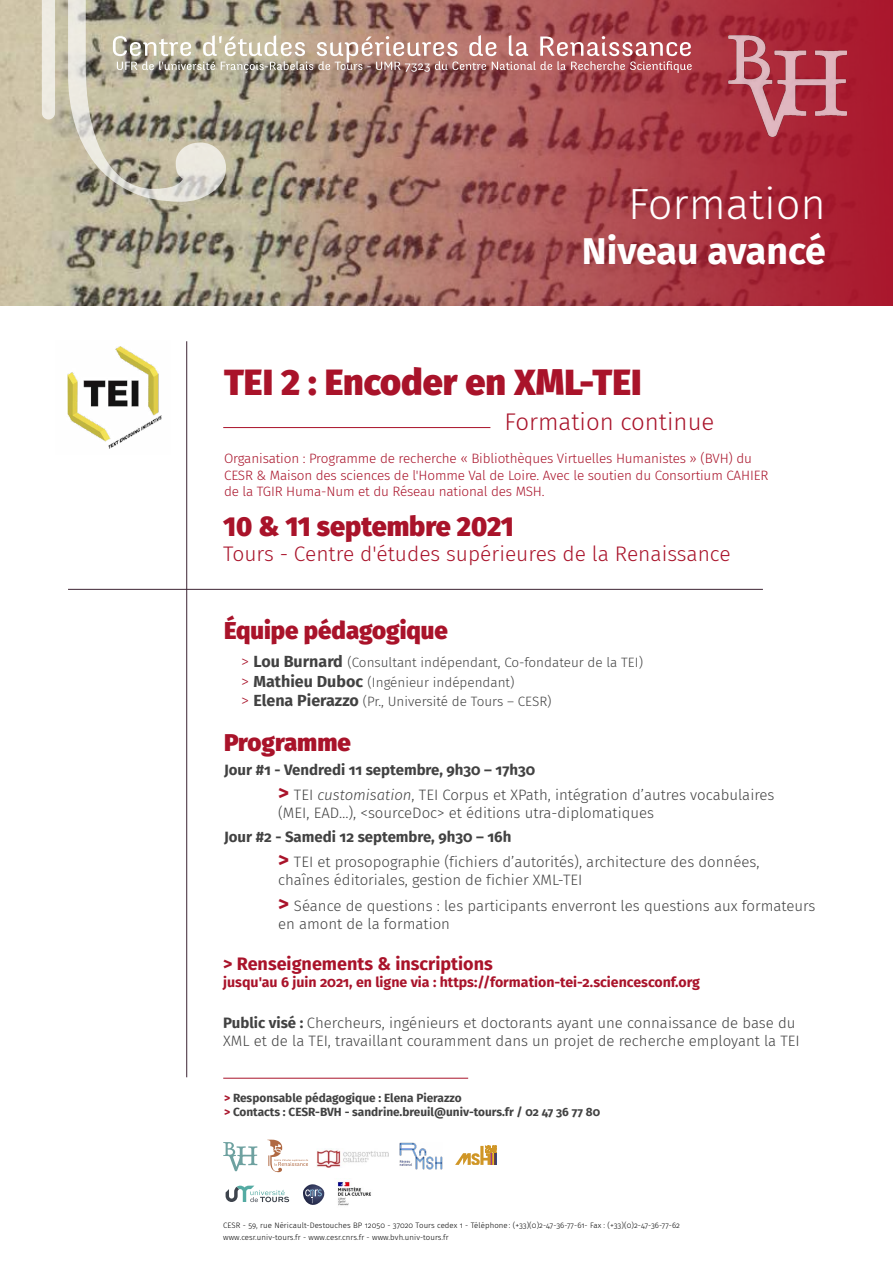
<style>
.page{position:relative;width:893px;height:1263px;background:#fff}
.page>*{position:absolute;margin:0;border:0;box-sizing:border-box;transform-origin:0 0}
.t1{font:300 43.5px "Fira Sans";color:#fff}
.t2{font:700 37.5px "Fira Sans";letter-spacing:-.005em;color:#fff}
.t3{font:900 36px "Fira Sans";color:#a9132a}
.t4{font:900 27px "Fira Sans";color:#a9132a}
.t5{font:900 24px "Fira Sans";color:#a9132a}
.t6{font:300 24px "Fira Sans";color:#a9132a}
.t7{font:300 21px "Fira Sans";color:#a9132a}
.t8{font:700 18px "Fira Sans";color:#a9132a}
.t9{font:300 15px/25.2px "Fira Sans";color:#424242}
.t10{font:700 14.1px "Fira Sans";color:#a9132a}
.t11{font:300 13.5px/16.2px "Fira Sans";letter-spacing:-.01em;color:#a9132a}
.t12{font:300 13.5px/19.4px "Fira Sans";color:#424242}
.t13{font:700 11.85px/14.2px "Fira Sans";color:#424242}
.t14{font:300 7.8px "Fira Sans";letter-spacing:.01em;color:#000}
.s1{font-size:16.05px;color:#a9132a}
.s2{font-weight:700;font-size:16.05px}
.s3{font-weight:700}
.s4{font-weight:700;font-size:21px;color:#a9132a}
.s5{font-style:italic}
.s6{color:#a9132a}
</style>
<div class="page">
<img style="left:0;top:0;width:281px;height:306px">
<svg style="left:303px;top:1184px;width:22px;height:21px"></svg>
<svg style="left:455px;top:1146px;width:42px;height:19px"></svg>
<svg style="left:267px;top:1140px;width:41px;height:32px"></svg>
<hr style="left:223px;top:1078px;width:245px;height:1px;background:#a9132a">
<svg style="left:281px;top:0;width:612px;height:306px;background:#a84249"></svg>
<img style="left:67px;top:346px;width:95px;height:103px">
<svg style="left:223px;top:1142px;width:34px;height:29px"></svg>
<img style="left:729px;top:35px;width:117px;height:101px">
<hr style="left:223px;top:427px;width:267px;height:1px;background:#a9132a">
<svg style="left:226px;top:1186px;width:63px;height:16px"></svg>
<img style="left:337px;top:1181px;width:34px;height:25px">
<img style="left:317px;top:1148px;width:72px;height:20px">
<img style="left:399px;top:1142px;width:43px;height:27px">
<img style="left:28px;top:0;width:664px;height:202px">
<hr style="left:186px;top:341px;width:1px;height:736px;background:#3c2433">
<hr style="left:68px;top:589px;width:695px;height:1px;background:#3c2433">
<p class="t1" style="left:628px;top:173px;width:199px">Formation</p>
<p class="t2" style="left:582px;top:220px;width:246px">Niveau avancé</p>
<p class="t3" style="left:224px;top:350px;width:419px">TEI 2 : Encoder en XML-TEI</p>
<p class="t6" style="left:505px;top:405px;width:211px">Formation continue</p>
<p class="t11" style="left:224px;top:450px;width:546px">Organisation : Programme de recherche « Bibliothèques Virtuelles Humanistes » (BVH) du<br>CESR &amp; Maison des sciences de l'Homme Val de Loire. Avec le soutien du Consortium CAHIER de la TGIR Huma-Num et du Réseau national des MSH.</p>
<p class="t4" style="left:223px;top:502px;width:292px">10 &amp; 11 septembre 2021</p>
<p class="t7" style="left:223px;top:538px;width:509px">Tours - Centre d'études supérieures de la Renaissance</p>
<p class="t5" style="left:224px;top:609px;width:225px">Équipe pédagogique</p>
<p class="t12" style="left:241px;top:653px;width:403px"><span class="s1">&gt;</span> <span class="s2">Lou Burnard</span> (Consultant indépendant, Co-fondateur de la TEI) <span class="s1">&gt;</span> <span class="s2">Mathieu Duboc</span> (Ingénieur indépendant)</p>
<p class="t12" style="left:241px;top:691px;width:312px"><span class="s1">&gt;</span> <span class="s2">Elena Pierazzo</span> (Pr., Université de Tours – CESR)</p>
<p class="t5" style="left:224px;top:721px;width:128px">Programme</p>
<p class="t9" style="left:278px;top:757px;width:498px;text-indent:-54px"><span class="s3">Jour #1 - Vendredi 11 septembre, 9h30 – 17h30<br></span><span class="s4">&gt;</span> TEI <span class="s5">customisation</span>, TEI Corpus et XPath, intégration d’autres vocabulaires</p>
<p class="t9" style="left:278px;top:800px;width:378px">(MEI, EAD…), &lt;sourceDoc&gt; et éditions utra-diplomatiques</p>
<p class="t9" style="left:278px;top:824px;width:483px;text-indent:-54px"><span class="s3">Jour #2 - Samedi 12 septembre, 9h30 – 16h<br></span><span class="s4">&gt;</span> TEI et prosopographie (fichiers d’autorités), architecture des données,</p>
<p class="t9" style="left:278px;top:867px;width:306px">chaînes éditoriales, gestion de fichier XML-TEI</p>
<p class="t9" style="left:278px;top:896px;width:539px;line-height:18px"><span class="s4">&gt;</span> Séance de questions : les participants enverront les questions aux formateurs en amont de la formation</p>
<p class="t8" style="left:223px;top:949px;width:271px">&gt; Renseignements &amp; inscriptions</p>
<p class="t10" style="left:223px;top:971px;width:478px">jusqu'au 6 juin 2021, en ligne via : https://formation-tei-2.sciencesconf.org</p>
<p class="t9" style="left:223px;top:1014px;width:578px;line-height:18px"><span class="s3">Public visé :</span> Chercheurs, ingénieurs et doctorants ayant une connaissance de base du<br>XML et de la TEI, travaillant couramment dans un projet de recherche employant la TEI</p>
<p class="t13" style="left:224px;top:1090px;width:378px"><span class="s6">&gt;</span> Responsable pédagogique : Elena Pierazzo<br><span class="s6">&gt;</span> Contacts : CESR-BVH - sandrine.breuil@univ-tours.fr / 02 47 36 77 80</p>
<p class="t14" style="left:223px;top:1219px;width:458px">CESR - 59, rue Néricault-Destouches BP 12050 - 37020 Tours cedex 1 - Téléphone : (+33)(0)2-47-36-77-61- Fax : (+33)(0)2-47-36-77-62</p>
<p class="t14" style="left:223px;top:1232px;width:227px">www.cesr.univ-tours.fr - www.cesr.cnrs.fr - www.bvh.univ-tours.fr</p>
</div>
